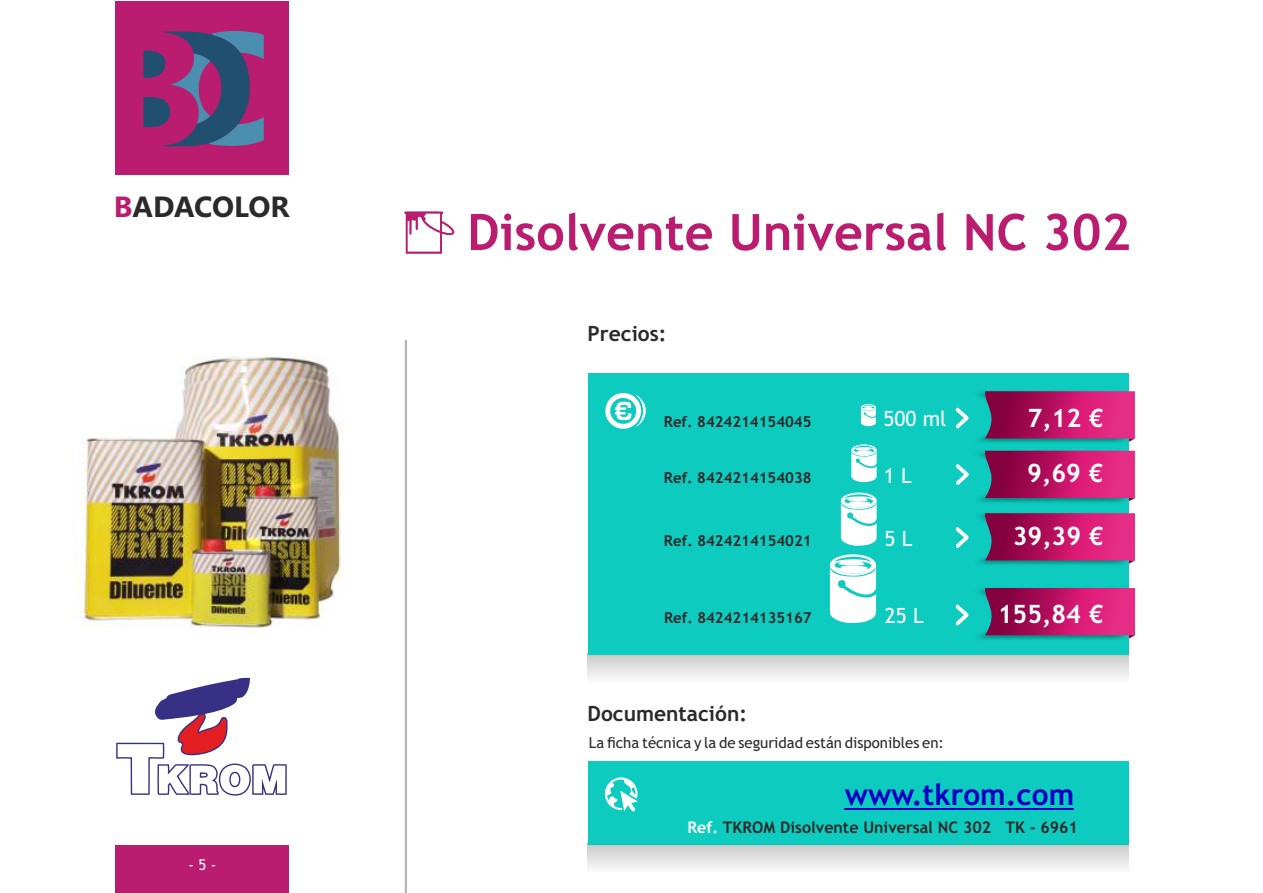
<style>
.page{position:relative;width:1263px;height:893px;background:#fff}
.page>*{position:absolute;margin:0;border:0;box-sizing:border-box;transform-origin:0 0}
.t1{font:700 50.25px "Trebuchet MS";color:#ba1c70}
.t2{font:700 29.7px "Trebuchet MS";color:#0000c4}
.t3{font:700 29.1px "Segoe UI";letter-spacing:-.005em;color:#2b2929}
.t4{font:700 25.35px "Trebuchet MS";color:#fff}
.t5{font:700 21px "Trebuchet MS";color:#2b2929}
.t6{font:21px "Trebuchet MS";color:#fff}
.t7{font:700 16.05px "Trebuchet MS";color:#2b2929}
.t8{font:700 15px "Trebuchet MS";color:#2b2929}
.t9{font:15px "Trebuchet MS";color:#2b2929}
.t10{font:15px "Trebuchet MS";color:#fff}
.s1{color:#ba1c70}
.s2{color:#fff}
</style>
<div class="page">
<svg style="left:404px;top:340px;width:3px;height:553px"></svg>
<svg style="left:115px;top:677px;width:173px;height:169px"></svg>
<svg style="left:404px;top:211px;width:51px;height:43px"></svg>
<div style="left:588px;top:654px;width:540px;height:28px;background:linear-gradient(to bottom,#c9ccc9,#f9f9f9)"></div>
<svg style="left:588px;top:844px;width:540px;height:24px;background:#d5dfdd"></svg>
<div style="left:588px;top:373px;width:541px;height:281px;background:#0dccbf"></div>
<div style="left:588px;top:760px;width:541px;height:84px;background:#0dccbf"></div>
<img style="left:72px;top:356px;width:270px;height:272px">
<hr style="left:845px;top:808px;width:229px;height:1px;background:#0000c4">
<svg style="left:605px;top:777px;width:33px;height:34px"></svg>
<svg style="left:861px;top:404px;width:15px;height:22px"></svg>
<svg style="left:851px;top:444px;width:26px;height:38px"></svg>
<svg style="left:841px;top:492px;width:36px;height:54px;background:#cef4f2"></svg>
<svg style="left:830px;top:554px;width:47px;height:69px;background:#cef4f2"></svg>
<svg style="left:955px;top:407px;width:11px;height:22px"></svg>
<svg style="left:956px;top:464px;width:10px;height:21px"></svg>
<svg style="left:955px;top:527px;width:11px;height:21px"></svg>
<svg style="left:955px;top:604px;width:11px;height:22px"></svg>
<svg style="left:605px;top:393px;width:41px;height:36px"></svg>
<div style="left:115px;top:1px;width:174px;height:174px;background:#ba1c70"></div>
<svg style="left:143px;top:31px;width:121px;height:116px"></svg>
<div style="left:115px;top:846px;width:174px;height:47px;background:#ba1c70"></div>
<img style="left:966px;top:391px;width:19px;height:52px">
<img style="left:966px;top:451px;width:19px;height:52px">
<img style="left:966px;top:513px;width:19px;height:52px">
<img style="left:966px;top:588px;width:19px;height:52px">
<svg style="left:985px;top:391px;width:150px;height:174px;background:#973874"></svg>
<svg style="left:985px;top:588px;width:150px;height:52px;background:#a9256b"></svg>
<h3 class="t3" style="left:114px;top:196px;width:177px"><span class="s1">B</span>ADACOLOR</h3>
<p class="t10" style="left:188px;top:858px;width:29px">- 5 -</p>
<h1 class="t1" style="left:467px;top:213px;width:665px">Disolvente Universal NC 302</h1>
<h3 class="t5" style="left:587px;top:326px;width:81px">Precios:</h3>
<p class="t8" style="left:664px;top:416px;width:149px">Ref. 8424214154045</p>
<h3 class="t6" style="left:883px;top:411px;width:64px">500 ml</h3>
<h3 class="t4" style="left:1027px;top:408px;width:78px">7,12 €</h3>
<p class="t8" style="left:664px;top:472px;width:149px">Ref. 8424214154038</p>
<h3 class="t6" style="left:884px;top:467px;width:29px">1 L</h3>
<h3 class="t4" style="left:1027px;top:463px;width:78px">9,69 €</h3>
<p class="t8" style="left:664px;top:535px;width:149px">Ref. 8424214154021</p>
<h3 class="t6" style="left:884px;top:530px;width:29px">5 L</h3>
<h3 class="t4" style="left:1013px;top:526px;width:92px">39,39 €</h3>
<p class="t8" style="left:664px;top:612px;width:149px">Ref. 8424214135167</p>
<h3 class="t6" style="left:885px;top:607px;width:40px">25 L</h3>
<h3 class="t4" style="left:998px;top:604px;width:107px">155,84 €</h3>
<h3 class="t5" style="left:587px;top:705px;width:161px">Documentación:</h3>
<p class="t9" style="left:589px;top:737px;width:357px">La ficha técnica y la de seguridad están disponibles en:</p>
<h2 class="t2" style="left:845px;top:784px;width:231px">www.tkrom.com</h2>
<p class="t7" style="left:687px;top:821px;width:392px"><span class="s2">Ref.</span> TKROM Disolvente Universal NC 302 TK - 6961</p>
</div>
